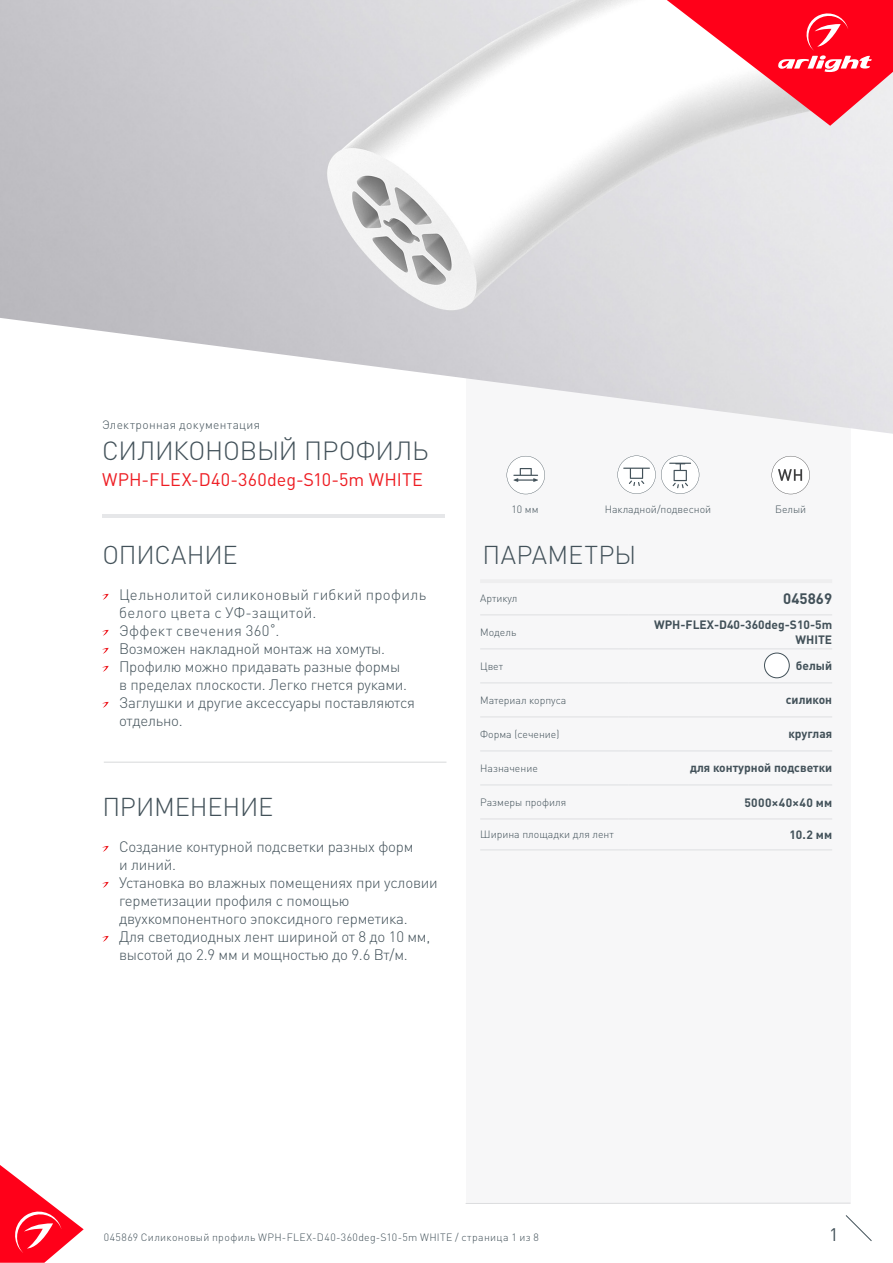
<style>
.page{position:relative;width:893px;height:1263px;background:#fff}
.page>*{position:absolute;margin:0;border:0;box-sizing:border-box;transform-origin:0 0}
.t1{font:300 25.95px "DIN Pro";letter-spacing:-.01em;color:#425159}
.t2{font:300 25.5px "DIN Pro";letter-spacing:-.005em;color:#425159}
.t3{font:300 25.5px "DIN Pro";letter-spacing:.015em;color:#425159}
.t4{font:18px "DIN Pro";letter-spacing:.01em;color:#ee1d23}
.t5{font:18px "DIN Pro";color:#425159}
.t6{font:300 15px/18px "DIN Pro";letter-spacing:-.015em;color:#425159}
.t7{font:300 15px/18px "DIN Pro";letter-spacing:.02em;color:#425159}
.t8{font:700 15px "DIN Pro";color:#425159}
.t9{font:700 12px/14.4px "DIN Pro";color:#425159;text-align:right}
.t10{font:300 12px "DIN Pro";letter-spacing:.03em;color:#425159}
.t11{font:700 12px "DIN Pro";letter-spacing:.03em;color:#425159}
.t12{font:300 10.5px "DIN Pro";color:#425159}
.t13{font:300 10.5px "DIN Pro";letter-spacing:.035em;color:#425159}
</style>
<div class="page">
<svg style="left:0;top:1165px;width:84px;height:98px"></svg>
<svg style="left:845px;top:1215px;width:27px;height:26px"></svg>
<div style="left:466px;top:257px;width:384px;height:946px;background:#f7f7f8"></div>
<img style="left:0;top:0;width:893px;height:434px">
<hr style="left:480px;top:579px;width:148px;height:4px;background:#eeeeef">
<hr style="left:628px;top:579px;width:204px;height:4px;background:#eeeeef">
<hr style="left:480px;top:614px;width:148px;height:1px;background:#e6e7e9">
<hr style="left:628px;top:614px;width:204px;height:1px;background:#e6e7e9">
<hr style="left:480px;top:648px;width:148px;height:2px;background:#e6e7e9">
<hr style="left:628px;top:648px;width:204px;height:2px;background:#e6e7e9">
<hr style="left:480px;top:682px;width:148px;height:2px;background:#e6e7e9">
<hr style="left:628px;top:682px;width:204px;height:2px;background:#e6e7e9">
<hr style="left:480px;top:716px;width:148px;height:2px;background:#e6e7e9">
<hr style="left:628px;top:716px;width:204px;height:2px;background:#e6e7e9">
<hr style="left:480px;top:750px;width:148px;height:2px;background:#e6e7e9">
<hr style="left:628px;top:750px;width:204px;height:2px;background:#e6e7e9">
<hr style="left:480px;top:784px;width:148px;height:2px;background:#e6e7e9">
<hr style="left:628px;top:784px;width:204px;height:2px;background:#e6e7e9">
<hr style="left:480px;top:818px;width:148px;height:2px;background:#e6e7e9">
<hr style="left:628px;top:818px;width:204px;height:2px;background:#e6e7e9">
<hr style="left:480px;top:849px;width:148px;height:2px;background:#e6e7e9">
<hr style="left:628px;top:849px;width:204px;height:2px;background:#e6e7e9">
<hr style="left:466px;top:1203px;width:384px;height:1px;background:#dcdddf">
<svg style="left:667px;top:0;width:226px;height:126px"></svg>
<svg style="left:507px;top:456px;width:38px;height:38px"></svg>
<hr style="left:102px;top:515px;width:342px;height:3px;background:#e6e7e9">
<svg style="left:772px;top:456px;width:38px;height:38px"></svg>
<div style="left:764px;top:653px;width:25px;height:25px;background:#fff;border-radius:50%"></div>
<div style="left:764px;top:653px;width:26px;height:25px;border:1px solid #425159;border-radius:50%"></div>
<svg style="left:102px;top:846px;width:7px;height:6px"></svg>
<svg style="left:102px;top:882px;width:7px;height:6px"></svg>
<svg style="left:102px;top:936px;width:7px;height:6px"></svg>
<hr style="left:104px;top:762px;width:342px;height:1px;background:#dcdddf">
<svg style="left:102px;top:594px;width:7px;height:6px"></svg>
<svg style="left:102px;top:630px;width:7px;height:6px"></svg>
<svg style="left:102px;top:648px;width:7px;height:6px"></svg>
<svg style="left:102px;top:666px;width:7px;height:6px"></svg>
<svg style="left:102px;top:702px;width:7px;height:6px"></svg>
<svg style="left:617px;top:456px;width:82px;height:38px"></svg>
<p class="t10" style="left:102px;top:417px;width:160px">Электронная документация</p>
<p class="t1" style="left:102px;top:433px;width:328px">СИЛИКОНОВЫЙ ПРОФИЛЬ</p>
<p class="t4" style="left:102px;top:467px;width:322px">WPH-FLEX-D40-360deg-S10-5m WHITE</p>
<p class="t2" style="left:102px;top:537px;width:137px">ОПИСАНИЕ</p>
<p class="t7" style="left:119px;top:584px;width:309px">Цельнолитой силиконовый гибкий профиль белого цвета с УФ-защитой.</p>
<p class="t7" style="left:119px;top:620px;width:162px">Эффект свечения 360˚.</p>
<p class="t6" style="left:119px;top:638px;width:268px">Возможен накладной монтаж на хомуты.</p>
<p class="t6" style="left:119px;top:656px;width:290px">Профилю можно придавать разные формы в пределах плоскости. Легко гнется руками.</p>
<p class="t6" style="left:119px;top:692px;width:298px">Заглушки и другие аксессуары поставляются отдельно.</p>
<p class="t2" style="left:102px;top:789px;width:172px">ПРИМЕНЕНИЕ</p>
<p class="t6" style="left:119px;top:836px;width:296px">Создание контурной подсветки разных форм и линий.</p>
<p class="t6" style="left:119px;top:872px;width:320px">Установка во влажных помещениях при условии герметизации профиля с помощью двухкомпонентного эпоксидного герметика.</p>
<p class="t6" style="left:119px;top:926px;width:313px">Для светодиодных лент шириной от 8 до 10 мм, высотой до 2.9 мм и мощностью до 9.6 Вт/м.</p>
<p class="t12" style="left:605px;top:502px;width:108px">Накладной/подвесной</p>
<p class="t12" style="left:511px;top:502px;width:29px">10 мм</p>
<p class="t12" style="left:775px;top:502px;width:33px">Белый</p>
<p class="t3" style="left:483px;top:537px;width:155px">ПАРАМЕТРЫ</p>
<p class="t12" style="left:480px;top:591px;width:39px">Артикул</p>
<p class="t8" style="left:783px;top:588px;width:50px">045869</p>
<p class="t12" style="left:480px;top:625px;width:38px">Модель</p>
<p class="t9" style="left:654px;top:617px;width:180px">WPH-FLEX-D40-360deg-S10-5m<br>WHITE</p>
<p class="t12" style="left:480px;top:659px;width:24px">Цвет</p>
<p class="t9" style="left:796px;top:658px;width:38px">белый</p>
<p class="t12" style="left:480px;top:693px;width:88px">Материал корпуса</p>
<p class="t9" style="left:786px;top:692px;width:48px">силикон</p>
<p class="t12" style="left:480px;top:727px;width:81px">Форма (сечение)</p>
<p class="t9" style="left:788px;top:726px;width:45px">круглая</p>
<p class="t12" style="left:480px;top:761px;width:59px">Назначение</p>
<p class="t9" style="left:690px;top:760px;width:144px">для контурной подсветки</p>
<p class="t12" style="left:480px;top:795px;width:87px">Размеры профиля</p>
<p class="t11" style="left:744px;top:794px;width:89px">5000×40×40 мм</p>
<p class="t12" style="left:480px;top:827px;width:135px">Ширина площадки для лент</p>
<p class="t9" style="left:789px;top:827px;width:44px">10.2 мм</p>
<p class="t13" style="left:104px;top:1230px;width:437px">045869 Силиконовый профиль WPH-FLEX-D40-360deg-S10-5m WHITE / страница 1 из 8</p>
<p class="t5" style="left:829px;top:1222px;width:11px">1</p>
</div>
